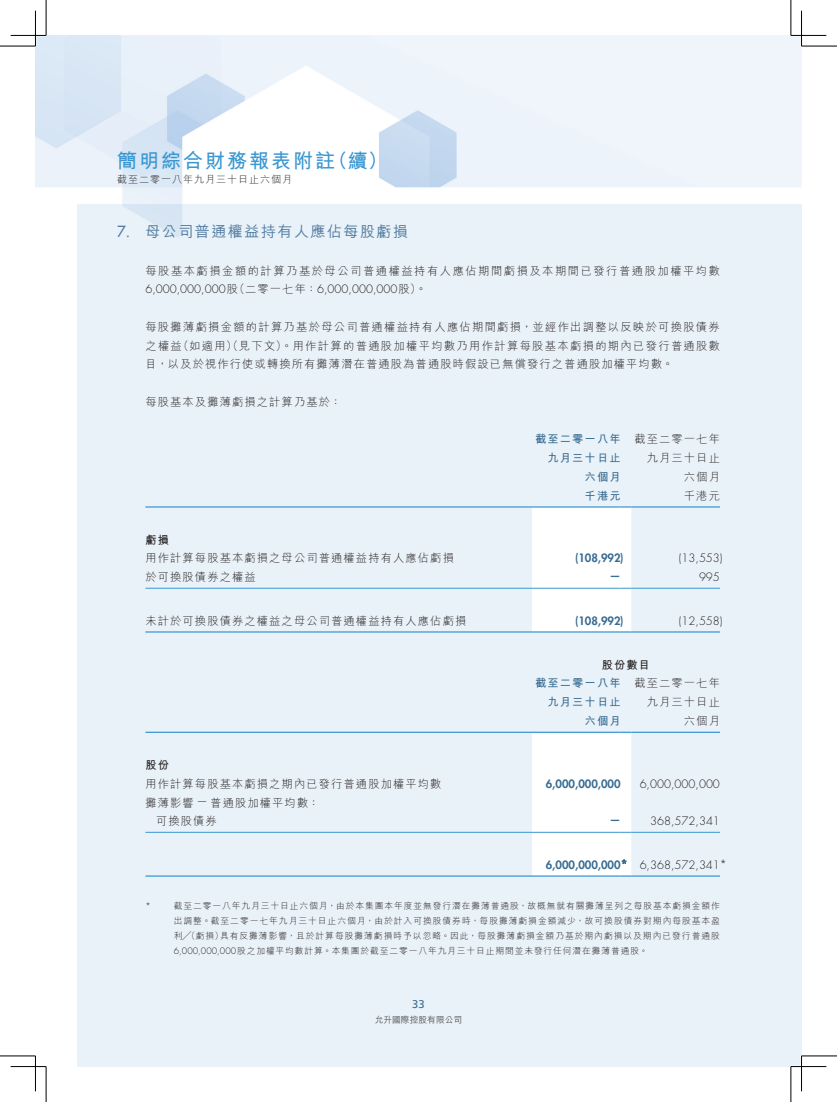
<style>
.page{position:relative;width:837px;height:1102px;background:#fff}
.page>*{position:absolute;margin:0;border:0;box-sizing:border-box;transform-origin:0 0}
.t1{font:700 20px "M Hei HK";letter-spacing:.1em;color:#3a97d2}
.t2{font:500 15px "M Hei HK";letter-spacing:.1em;color:#507ba0}
.t3{font:500 15px "Futura Std";color:#507ba0}
.t4{font:300 11.25px/18.8px "M Hei HK";letter-spacing:.1em;color:#231f20;text-align:right}
.t5{font:300 11.25px "Futura Std";color:#231f20}
.t6{font:800 11.25px "Futura Std";color:#386c92}
.t7{font:300 11.25px "M Hei HK";letter-spacing:.135em;color:#231f20}
.t8{font:700 11.25px/18.8px "M Hei HK";letter-spacing:.1em;color:#386c92;text-align:right}
.t9{font:700 11.25px "M Hei HK";letter-spacing:.1em;color:#231f20}
.t10{font:11.25px "Frutiger LT Std";color:#386c92}
.t11{font:300 10px "M Hei HK";letter-spacing:.1em;color:#231f20}
.t12{font:300 8.75px/15px "M Hei HK";letter-spacing:.11em;color:#231f20;text-align:right}
.t13{font:500 8.75px "M Hei HK";color:#57585a}
.t14{font:300 8.75px "Futura Std";color:#231f20}
.s1{font-family:"M Hei HK"}
.s2{font-weight:300}
.s3{font-family:"Futura Std"}
</style>
<div class="page">
<img style="left:35px;top:35px;width:766px;height:1032px">
<hr style="left:145px;top:588px;width:386px;height:1px;background:#3a97d2">
<hr style="left:631px;top:588px;width:88px;height:1px;background:#3a97d2">
<hr style="left:145px;top:631px;width:386px;height:2px;background:#3a97d2">
<hr style="left:631px;top:631px;width:88px;height:2px;background:#3a97d2">
<hr style="left:145px;top:506px;width:386px;height:2px;background:#3a97d2">
<svg style="left:531px;top:506px;width:100px;height:127px"></svg>
<hr style="left:631px;top:506px;width:88px;height:2px;background:#3a97d2">
<hr style="left:145px;top:832px;width:386px;height:1px;background:#3a97d2">
<hr style="left:631px;top:832px;width:88px;height:1px;background:#3a97d2">
<hr style="left:145px;top:875px;width:386px;height:2px;background:#3a97d2">
<hr style="left:631px;top:875px;width:88px;height:2px;background:#3a97d2">
<hr style="left:145px;top:732px;width:386px;height:1px;background:#3a97d2">
<hr style="left:631px;top:732px;width:88px;height:1px;background:#3a97d2">
<svg style="left:531px;top:732px;width:100px;height:145px"></svg>
<hr style="left:800px;top:11px;width:2px;height:35px;background:#fff">
<hr style="left:800px;top:1056px;width:2px;height:35px;background:#fff">
<hr style="left:0;top:46px;width:35px;height:1px;background:#000">
<hr style="left:801px;top:46px;width:35px;height:1px;background:#000">
<hr style="left:0;top:1056px;width:35px;height:1px;background:#000">
<hr style="left:801px;top:1056px;width:35px;height:1px;background:#000">
<hr style="left:46px;top:0;width:1px;height:35px;background:#000">
<hr style="left:46px;top:1067px;width:1px;height:35px;background:#000">
<hr style="left:790px;top:0;width:1px;height:35px;background:#000">
<hr style="left:790px;top:1067px;width:1px;height:35px;background:#000">
<hr style="left:11px;top:35px;width:35px;height:1px;background:#000">
<hr style="left:790px;top:35px;width:36px;height:1px;background:#000">
<hr style="left:11px;top:1066px;width:35px;height:1px;background:#000">
<hr style="left:790px;top:1066px;width:36px;height:1px;background:#000">
<hr style="left:35px;top:11px;width:1px;height:35px;background:#000">
<hr style="left:35px;top:1056px;width:1px;height:35px;background:#000">
<hr style="left:801px;top:11px;width:1px;height:35px;background:#000">
<hr style="left:801px;top:1056px;width:1px;height:35px;background:#000">
<h1 class="t1" style="left:117px;top:146px;width:220px">簡明綜合財務報表附註</h1>
<h1 class="t1" style="left:327px;top:146px;width:61px">（續(</h1>
<p class="t11" style="left:117px;top:174px;width:177px">截至二零一八年九月三十日止六個月</p>
<h2 class="t3" style="left:117px;top:222px;width:15px">7.</h2>
<h2 class="t2" style="left:145px;top:220px;width:264px">母公司普通權益持有人應佔每股虧損</h2>
<p class="t7" style="left:145px;top:265px;width:576px">每股基本虧損金額的計算乃基於母公司普通權益持有人應佔期間虧損及本期間已發行普通股加權平均數</p>
<p class="t5" style="left:234px;top:282px;width:194px"><span class="s1">（二零一七年：</span>6,000,000,000<span class="s1">股。(</span></p>
<p class="t5" style="left:145px;top:282px;width:94px">6,000,000,000<span class="s1">股</span></p>
<p class="t4" style="left:145px;top:317px;width:576px">每股攤薄虧損金額的計算乃基於母公司普通權益持有人應佔期間虧損，並經作出調整以反映於可換股債券（如適用）（見下文）。用作計算的普通股加權平均數乃用作計算每股基本虧損的期內已發行普通股數</p>
<p class="t4" style="left:145px;top:336px;width:529px;text-align:left">之權益<br>目，以及於視作行使或轉換所有攤薄潛在普通股為普通股時假設已無償發行之普通股加權平均數。</p>
<p class="t4" style="left:145px;top:392px;width:197px">每股基本及攤薄虧損之計算乃基於：</p>
<p class="t8" style="left:535px;top:429px;width:87px">截至二零一八年九月三十日止六個月</p>
<p class="t4" style="left:634px;top:430px;width:87px">截至二零一七年九月三十日止六個月<br>千港元</p>
<p class="t8" style="left:584px;top:485px;width:37px">千港元</p>
<p class="t9" style="left:145px;top:531px;width:25px">虧損</p>
<p class="t4" style="left:145px;top:549px;width:310px">用作計算每股基本虧損之母公司普通權益持有人應佔虧損</p>
<p class="t4" style="left:145px;top:568px;width:112px">於可換股債券之權益</p>
<p class="t4" style="left:145px;top:611px;width:322px">未計於可換股債券之權益之母公司普通權益持有人應佔虧損</p>
<p class="t9" style="left:145px;top:757px;width:25px">股份</p>
<p class="t4" style="left:210px;top:774px;width:233px;text-align:left;text-indent:-65px">用作計算每股基本虧損之期內已發行普通股加權平均數普通股加權平均數：</p>
<p class="t4" style="left:145px;top:793px;width:50px">攤薄影響</p>
<p class="t5" style="left:196px;top:794px;width:13px">—</p>
<p class="t4" style="left:156px;top:812px;width:62px">可換股債券</p>
<p class="t6" style="left:575px;top:551px;width:50px">)108,992(</p>
<p class="t5" style="left:678px;top:552px;width:45px">)13,553(</p>
<p class="t6" style="left:609px;top:568px;width:13px">—</p>
<p class="t5" style="left:698px;top:570px;width:22px">995</p>
<p class="t6" style="left:575px;top:613px;width:50px">)108,992(</p>
<p class="t5" style="left:678px;top:614px;width:45px">)12,558(</p>
<p class="t9" style="left:601px;top:656px;width:50px">股份數目</p>
<p class="t8" style="left:535px;top:673px;width:87px">截至二零一八年九月三十日止六個月</p>
<p class="t4" style="left:634px;top:674px;width:87px">截至二零一七年九月三十日止六個月</p>
<p class="t6" style="left:545px;top:776px;width:76px">6,000,000,000</p>
<p class="t6" style="left:609px;top:812px;width:13px">—</p>
<p class="t5" style="left:639px;top:777px;width:82px">6,000,000,000</p>
<p class="t5" style="left:650px;top:814px;width:71px">368,572,341</p>
<p class="t14" style="left:145px;top:901px;width:7px">*</p>
<p class="t6" style="left:545px;top:857px;width:83px">6,000,000,000<span class="s2">*</span></p>
<p class="t12" style="left:174px;top:898px;width:547px">截至二零一八年九月三十日止六個月，由於本集團本年度並無發行潛在攤薄普通股，故概無就有關攤薄呈列之每股基本虧損金額作</p>
<p class="t5" style="left:639px;top:858px;width:89px">6,368,572,341*</p>
<p class="t12" style="left:174px;top:913px;width:547px">出調整。截至二零一七年九月三十日止六個月，由於計入可換股債券時，每股攤薄虧損金額減少，故可換股債券對期內每股基本盈具有反攤薄影響，且於計算每股攤薄虧損時予以忽略。因此，每股攤薄虧損金額乃基於期內虧損以及期內已發行普通股</p>
<p class="t12" style="left:174px;top:928px;width:475px;text-align:left">利╱（虧損）<br><span class="s3">6,000,000,000</span>股之加權平均數計算。本集團於截至二零一八年九月三十日止期間並未發行任何潛在攤薄普通股。</p>
<p class="t10" style="left:412px;top:997px;width:14px">33</p>
<p class="t13" style="left:374px;top:1013px;width:89px">允升國際控股有限公司</p>
</div>
